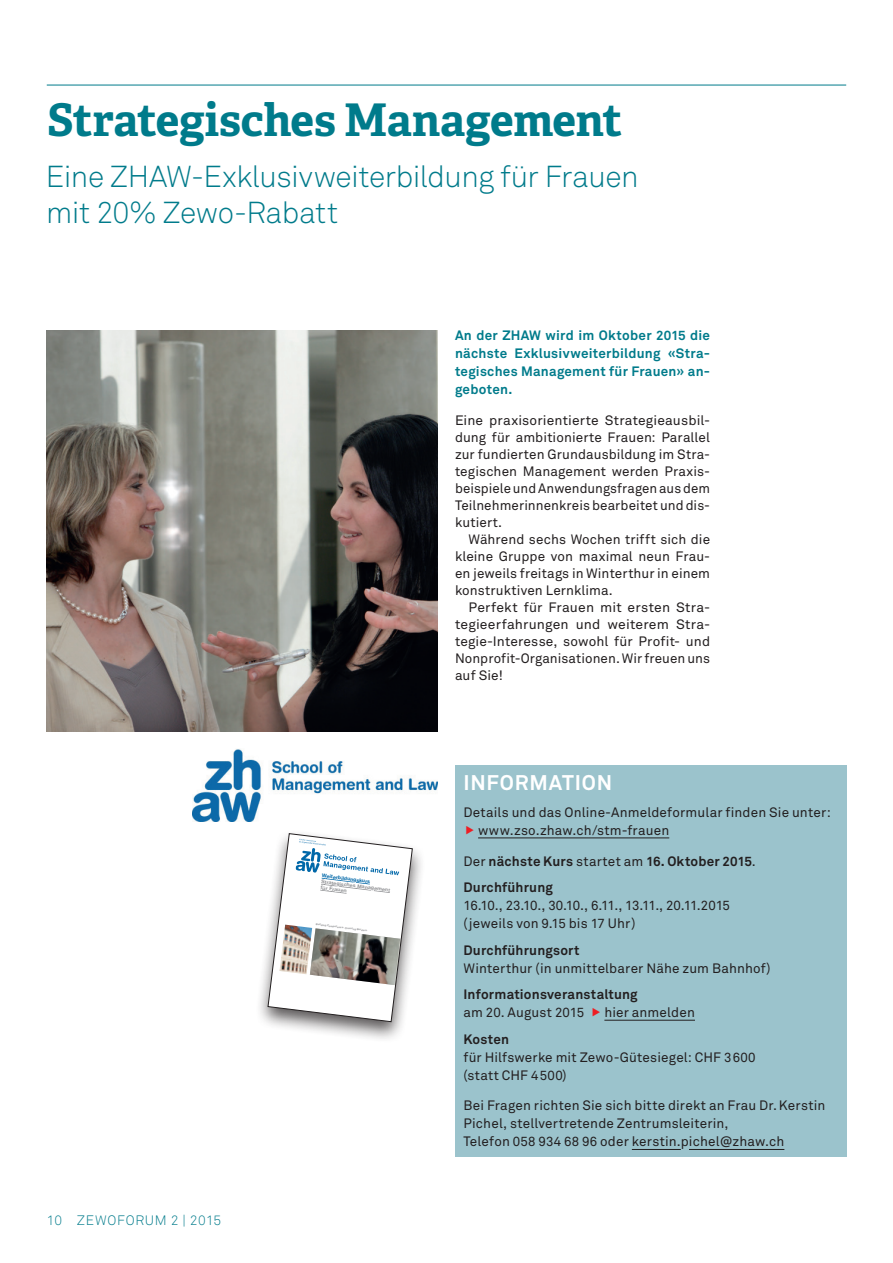
<style>
.page{position:relative;width:893px;height:1263px;background:#fff}
.page>*{position:absolute;margin:0;border:0;box-sizing:border-box;transform-origin:0 0}
.t1{font:700 45px "Adelle Basic";letter-spacing:-.01em;color:#007b8b}
.t2{font:300 30px/36px "Akkurat Std";letter-spacing:-.02em;color:#007b8b}
.t3{font:700 21px "Akkurat Std";letter-spacing:.04em;color:#fff}
.t4{font:13.5px/17px "Akkurat Std";letter-spacing:.01em;color:#231f20}
.t5{font:700 13.5px/18px "Akkurat Std";letter-spacing:.02em;color:#007b8b;text-align:justify}
.t6{font:700 13.5px/26.5px "Akkurat Std";letter-spacing:.015em;color:#231f20}
.t7{font:300 13.5px "Akkurat Std";letter-spacing:.045em;color:#007b8b}
.t8{font:13.2px "Akkurat Std";letter-spacing:-.03em;color:#231f20}
.t9{font:700 5.1px/6px "Helvetica Rounded LT Std";color:#919295}
.t10{font:700 5.1px "Helvetica Rounded LT Std";color:#0068a9}
.t11{font:700 2.55px "Helvetica Rounded LT Std";color:#919295}
.s1{font-size:13.2px}
.s2{font-weight:400}
.s3{font-size:13.5px}
.s4{font-weight:700}
.s5{font-weight:400;font-size:13.2px}
</style>
<div class="page">
<hr style="left:47px;top:85px;width:799px;height:1px;background:#007b8b">
<div style="left:455px;top:765px;width:391px;height:392px;background:#9bc3cc"></div>
<hr style="left:478px;top:837px;width:191px;height:1px;background:#231f20">
<hr style="left:604px;top:1020px;width:91px;height:1px;background:#231f20">
<hr style="left:632px;top:1149px;width:49px;height:1px;background:#231f20">
<hr style="left:689px;top:1149px;width:95px;height:1px;background:#231f20">
<img style="left:192px;top:749px;width:246px;height:72px">
<div style="left:255px;top:829px;width:171px;height:215px;background:#231f20;opacity:.75"></div>
<svg style="left:268px;top:833px;width:145px;height:189px"></svg>
<img style="left:47px;top:330px;width:391px;height:401px">
<h1 class="t1" style="left:47px;top:91px;width:577px">Strategisches Management</h1>
<h2 class="t2" style="left:46px;top:159px;width:594px">Eine ZHAW-Exklusivweiterbildung für Frauen mit 20% Zewo-Rabatt</h2>
<p class="t7" style="left:47px;top:1212px;width:176px">10 ZEWOFORUM 2 | 2015</p>
<p class="t10" style="left:322px;top:872px;width:50px;rotate:7deg">Weiterbildungskurs</p>
<p class="t9" style="left:322px;top:878px;width:71px;rotate:7deg">Strategisches Management für Frauen</p>
<p class="t11" style="left:316px;top:922px;width:54px;rotate:7deg">Building Competence. Crossing Borders.</p>
<p class="t5" style="left:455px;top:327px;width:257px">An der ZHAW wird im Oktober <span class="s1">2015</span> die nächste Exklusivweiterbildung «Stra&shy;tegisches Management für Frauen» an&shy;geboten.</p>
<p class="t4" style="left:455px;top:412px;width:257px;text-align:justify">Eine praxisorientierte Strategieausbil&shy;dung für ambitionierte Frauen: Parallel zur fundierten Grundausbildung im Stra&shy;tegischen Management werden Praxis&shy;beispiele und Anwendungsfragen aus dem Teilnehmerinnenkreis bearbeitet und dis&shy;kutiert.</p>
<p class="t4" style="left:455px;top:531px;width:257px;text-align:justify;text-indent:14px">Während sechs Wochen trifft sich die kleine Gruppe von maximal neun Frau&shy;en jeweils freitags in Winterthur in einem konstruktiven Lernklima.</p>
<p class="t4" style="left:455px;top:599px;width:257px;text-align:justify;text-indent:14px">Perfekt für Frauen mit ersten Stra&shy;tegieerfahrungen und weiterem Stra&shy;tegie-Interesse, sowohl für Profit- und Nonprofit-Organisationen. Wir freuen uns auf Sie!</p>
<h3 class="t3" style="left:463px;top:770px;width:150px">INFORMATION</h3>
<p class="t4" style="left:478px;top:803px;width:354px;line-height:18px;text-indent:-15px">Details und das Online-Anmeldeformular finden Sie unter: www.zso.zhaw.ch/stm-frauen</p>
<p class="t6" style="left:463px;top:848px;width:294px"><span class="s2">Der</span> nächste Kurs <span class="s2">startet am</span> <span class="s1">16</span>. Oktober <span class="s1">2015</span><span class="s2">.<br></span>Durchführung</p>
<p class="t8" style="left:463px;top:898px;width:268px">16<span class="s3">.</span>10<span class="s3">.,</span> 23<span class="s3">.</span>10<span class="s3">.,</span> 30<span class="s3">.</span>10<span class="s3">.,</span> 6<span class="s3">.</span>11<span class="s3">.,</span> 13<span class="s3">.</span>11<span class="s3">.,</span> 20<span class="s3">.</span>11<span class="s3">.</span>2015</p>
<p class="t4" style="left:463px;top:910px;width:174px;line-height:26.5px">( jeweils von <span class="s1">9</span>.<span class="s1">15</span> bis <span class="s1">17</span> Uhr )<br><span class="s4">Durchführungsort</span></p>
<p class="t4" style="left:463px;top:960px;width:309px">Winterthur (in unmittelbarer Nähe zum Bahnhof)</p>
<p class="t6" style="left:463px;top:985px;width:176px;line-height:18px">Informationsveranstaltung <span class="s2">am</span> <span class="s5">20</span><span class="s2">. August</span> <span class="s5">2015</span></p>
<p class="t4" style="left:604px;top:1004px;width:92px">hier anmelden</p>
<p class="t4" style="left:463px;top:1030px;width:294px;line-height:18px"><span class="s4">Kosten<br></span>für Hilfswerke mit Zewo-Gütesiegel: CHF <span class="s1">3 600 </span>(statt CHF <span class="s1">4 500</span>)</p>
<p class="t4" style="left:463px;top:1097px;width:363px;line-height:18px">Bei Fragen richten Sie sich bitte direkt an Frau Dr.Kerstin<br>Pichel, stellvertretende Zentrumsleiterin,<br>Telefon <span class="s1">058 934 68 96</span> oder kerstin.pichel@zhaw.ch</p>
</div>
